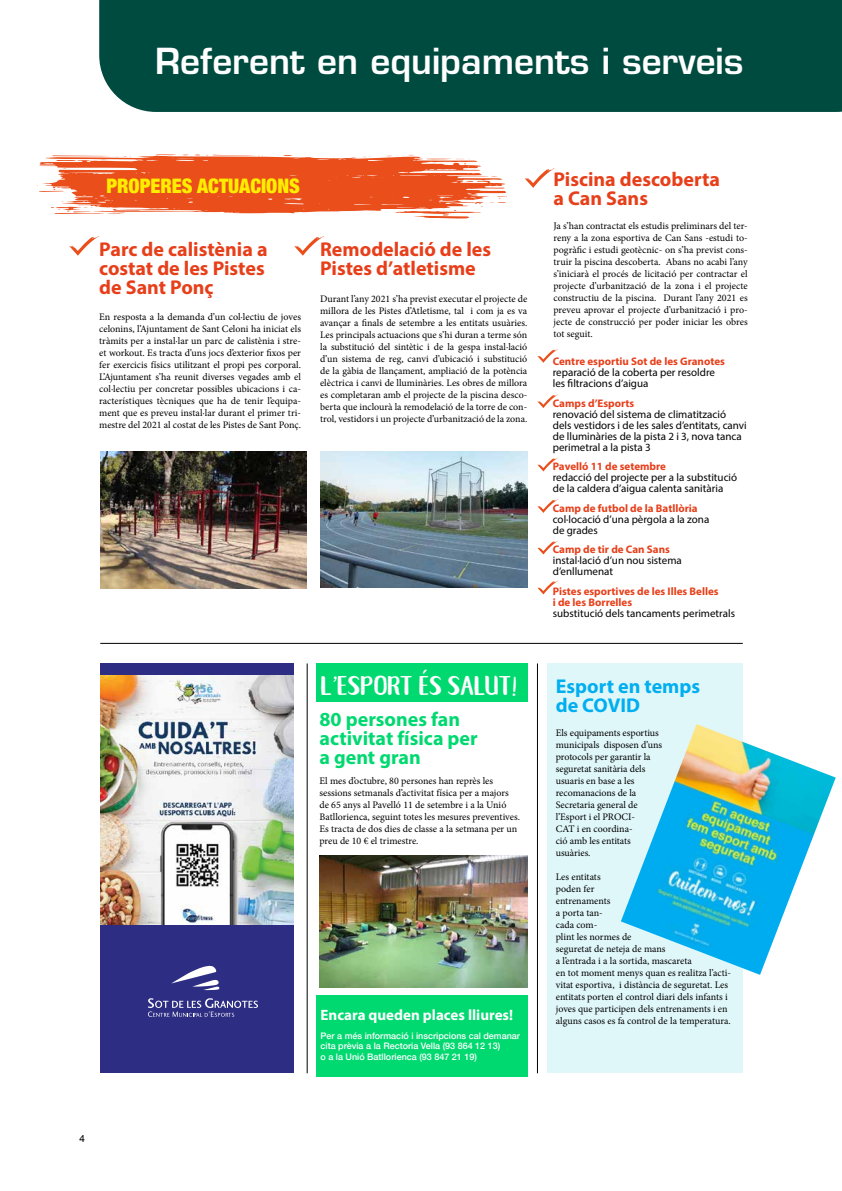
<style>
.page{position:relative;width:842px;height:1191px;background:#fff}
.page>*{position:absolute;margin:0;border:0;box-sizing:border-box;transform-origin:0 0}
.t1{font:600 35px "Eurostile";color:#fff}
.t2{font:28.4px "Northern Lights CAPS";color:#fff}
.t3{font:700 20px/19px "Myriad Pro";color:#e73f1a}
.t4{font:700 20px/19px "Myriad Pro";color:#00d970}
.t5{font:700 20px/19px "Myriad Pro";color:#01aef0}
.t6{font:900 condensed 20px "Helvetica Neue";color:#ffed00}
.t7{font:700 15px "Myriad Pro";color:#fff}
.t8{font:11px/11px "Myriad Pro";color:#000}
.t9{font:700 11px/11px "Myriad Pro";color:#e73f1a}
.t10{font:10px/12px "Minion Pro";color:#000;text-align:justify}
.t11{font:10px "Arial";color:#000}
.t12{font:500 9px/10.8px "Helvetica Neue";color:#fff}
</style>
<div class="page">
<div style="left:100px;top:663px;width:194px;height:410px;background:#2d2e83"></div>
<div style="left:316px;top:663px;width:211px;height:38px;background:#00d970"></div>
<div style="left:316px;top:995px;width:211px;height:81px;background:#00d970"></div>
<div style="left:547px;top:663px;width:196px;height:410px;background:#e0f7fa"></div>
<svg style="left:37px;top:154px;width:470px;height:65px"></svg>
<div style="left:99px;top:0;width:743px;height:112px;background:#004b3f"></div>
<img style="left:621px;top:724px;width:215px;height:251px">
<img style="left:319px;top:856px;width:208px;height:131px">
<hr style="left:100px;top:643px;width:643px;height:1px;background:#000">
<hr style="left:307px;top:663px;width:1px;height:410px;background:#000">
<hr style="left:537px;top:663px;width:1px;height:410px;background:#000">
<svg style="left:148px;top:998px;width:110px;height:19px"></svg>
<svg style="left:171px;top:965px;width:48px;height:25px"></svg>
<img style="left:320px;top:452px;width:207px;height:136px">
<img style="left:100px;top:451px;width:207px;height:138px">
<img style="left:100px;top:675px;width:194px;height:249px">
<svg style="left:69px;top:236px;width:30px;height:20px"></svg>
<svg style="left:537px;top:349px;width:21px;height:14px"></svg>
<svg style="left:537px;top:394px;width:21px;height:14px"></svg>
<svg style="left:537px;top:457px;width:21px;height:14px"></svg>
<svg style="left:537px;top:499px;width:21px;height:14px"></svg>
<svg style="left:537px;top:540px;width:21px;height:14px"></svg>
<svg style="left:537px;top:580px;width:21px;height:14px"></svg>
<svg style="left:294px;top:236px;width:30px;height:20px"></svg>
<svg style="left:524px;top:168px;width:30px;height:20px"></svg>
<h1 class="t1" style="left:155px;top:39px;width:590px">Referent en equipaments i serveis</h1>
<h3 class="t6" style="left:106px;top:170px;width:195px">PROPERES ACTUACIONS</h3>
<h3 class="t3" style="left:99px;top:239px;width:170px">Parc de calistènia a costat de les Pistes de Sant Ponç</h3>
<p class="t10" style="left:99px;top:311px;width:203px">En resposta a la demanda d’un col·lectiu de joves celonins, l’Ajuntament de Sant Celoni ha iniciat els tràmits per a instal·lar un parc de calistènia i stre&shy;et workout. Es tracta d’uns jocs d’exterior fixos per fer exercicis físics utilitzant el propi pes corporal.<br>L’Ajuntament s’ha reunit diverses vegades amb el col·lectiu per concretar possibles ubicacions i ca&shy;racterístiques tècniques que ha de tenir l’equipa&shy;ment que es preveu instal·lar durant el primer tri&shy;mestre del 2021 al costat de les Pistes de Sant Ponç.</p>
<h3 class="t3" style="left:320px;top:239px;width:173px">Remodelació de les<br>Pistes d’atletisme</h3>
<p class="t10" style="left:320px;top:293px;width:209px">Durant l’any 2021 s’ha previst executar el projecte de millora de les Pistes d’Atletisme, tal i com ja es va avançar a finals de setembre a les entitats usuàries.<br>Les principals actuacions que s’hi duran a terme són la substitució del sintètic i de la gespa instal·lació d’un sistema de reg, canvi d’ubicació i substitució de la gàbia de llançament, ampliació de la potència elèctrica i canvi de lluminàries. Les obres de millora es completaran amb el projecte de la piscina desco&shy;berta que inclourà la remodelació de la torre de con&shy;trol, vestidors i un projecte d’urbanització de la zona.</p>
<h2 class="t2" style="left:322px;top:669px;width:197px">L’ESPORT ÉS SALUT!</h2>
<h3 class="t4" style="left:319px;top:709px;width:160px">80 persones fan activitat física per a gent gran</h3>
<p class="t10" style="left:319px;top:774px;width:202px;text-align:left">El mes d’octubre, 80 persones han reprès les sessions setmanals d’activitat física per a majors de 65 anys al Pavelló 11 de setembre i a la Unió Batllorienca, seguint totes les mesures preventives.<br>Es tracta de dos dies de classe a la setmana per un preu de 10 € el trimestre.</p>
<h3 class="t7" style="left:321px;top:1004px;width:194px">Encara queden places lliures!</h3>
<p class="t12" style="left:321px;top:1029px;width:201px">Per a més informació i inscripcions cal demanar cita prèvia a la Rectoria Vella (93 864 12 13)<br>o a la Unió Batllorienca (93 847 21 19)</p>
<h3 class="t3" style="left:553px;top:169px;width:168px">Piscina descoberta a Can Sans</h3>
<p class="t10" style="left:553px;top:220px;width:196px">Ja s’han contractat els estudis preliminars del ter&shy;reny a la zona esportiva de Can Sans -estudi to&shy;pogràfic i estudi geotècnic- on s’ha previst cons&shy;truir la piscina descoberta. Abans no acabi l’any s’iniciarà el procés de licitació per contractar el projecte d’urbanització de la zona i el projecte constructiu de la piscina. Durant l’any 2021 es preveu aprovar el projecte d’urbanització i pro&shy;jecte de construcció per poder iniciar les obres tot seguit.</p>
<p class="t9" style="left:553px;top:355px;width:174px">Centre esportiu Sot de les Granotes</p>
<p class="t8" style="left:553px;top:367px;width:164px">reparació de la coberta per resoldre les filtracions d’aigua</p>
<p class="t9" style="left:553px;top:397px;width:83px">Camps d’Esports</p>
<p class="t8" style="left:553px;top:408px;width:195px">renovació del sistema de climatització dels vestidors i de les sales d’entitats, canvi de lluminàries de la pista 2 i 3, nova tanca perimetral a la pista 3</p>
<p class="t9" style="left:553px;top:460px;width:115px">Pavelló 11 de setembre</p>
<p class="t8" style="left:553px;top:472px;width:186px">redacció del projecte per a la substitució de la caldera d’aigua calenta sanitària</p>
<p class="t9" style="left:553px;top:502px;width:146px">Camp de futbol de la Batllòria</p>
<p class="t8" style="left:553px;top:513px;width:158px">col·locació d’una pèrgola a la zona de grades</p>
<p class="t9" style="left:553px;top:543px;width:119px">Camp de tir de Can Sans</p>
<p class="t8" style="left:553px;top:555px;width:131px">instal·lació d’un nou sistema d’enllumenat</p>
<p class="t9" style="left:553px;top:585px;width:167px">Pistes esportives de les Illes Belles i de les Borrelles</p>
<p class="t8" style="left:553px;top:607px;width:184px">substitució dels tancaments perimetrals</p>
<h3 class="t5" style="left:556px;top:676px;width:146px">Esport en temps de COVID</h3>
<p class="t10" style="left:556px;top:727px;width:108px;text-align:left">Els equipaments esportius municipals disposen d’uns protocols per garantir la seguretat sanitària dels usuaris en base a les recomanacions de la<br>Secretaria general de l’Esport i el PROCI-<br>CAT i en coordina-<br>ció amb les entitats usuàries.</p>
<p class="t10" style="left:556px;top:871px;width:177px;text-align:left">Les entitats<br>poden fer<br>entrenaments<br>a porta tan-<br>cada com-<br>plint les normes de<br>seguretat de neteja de mans<br>a l’entrada i a la sortida, mascareta<br>en tot moment menys quan es realitza l’acti&shy;vitat esportiva, i distància de seguretat. Les entitats porten el control diari dels infants i joves que participen dels entrenaments i en alguns casos es fa control de la temperatura.</p>
<p class="t11" style="left:79px;top:1131px;width:7px">4</p>
</div>
